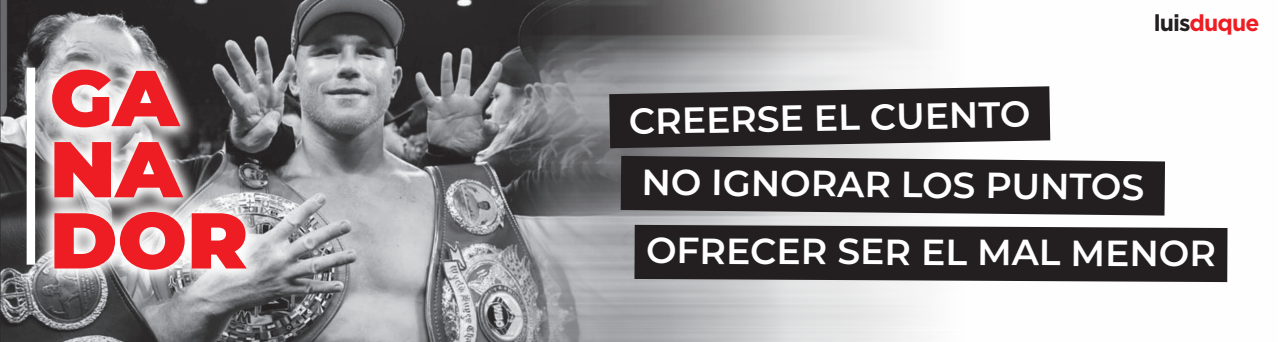
<style>
.page{position:relative;width:1280px;height:342px;background:#fff}
.page>*{position:absolute;margin:0;border:0;box-sizing:border-box;transform-origin:0 0}
.t1{font:900 78.7px/71px "Montserrat";color:#ee1d23;scale:1.04 1}
.t2{font:600 36.25px "Montserrat";letter-spacing:-.005em;color:#fff}
.t3{font:700 22.9px "Gotham";letter-spacing:-.04em;color:#ee1d23}
.s1{color:#231f20}
</style>
<div class="page">
<img style="left:0;top:0;width:591px;height:341px">
<svg style="left:591px;top:0;width:637px;height:341px"></svg>
<svg style="left:609px;top:86px;width:441px;height:62px;background:#3a3637"></svg>
<svg style="left:620px;top:155px;width:544px;height:60px;background:#363233"></svg>
<div style="left:634px;top:224px;width:593px;height:57px;background:#231f20"></div>
<img style="left:27px;top:37px;width:245px;height:274px">
<h1 class="t1" style="left:50px;top:57px;width:192px">GA<br>NA<br>DOR</h1>
<p class="t3" style="left:1153px;top:8px;width:107px"><span class="s1">luis</span>duque</p>
<p class="t2" style="left:628px;top:95px;width:403px;rotate:-1deg">CREERSE EL CUENTO</p>
<p class="t2" style="left:642px;top:154px;width:504px;rotate:1deg">NO IGNORAR LOS PUNTOS</p>
<p class="t2" style="left:646px;top:225px;width:571px">OFRECER SER EL MAL MENOR</p>
</div>
